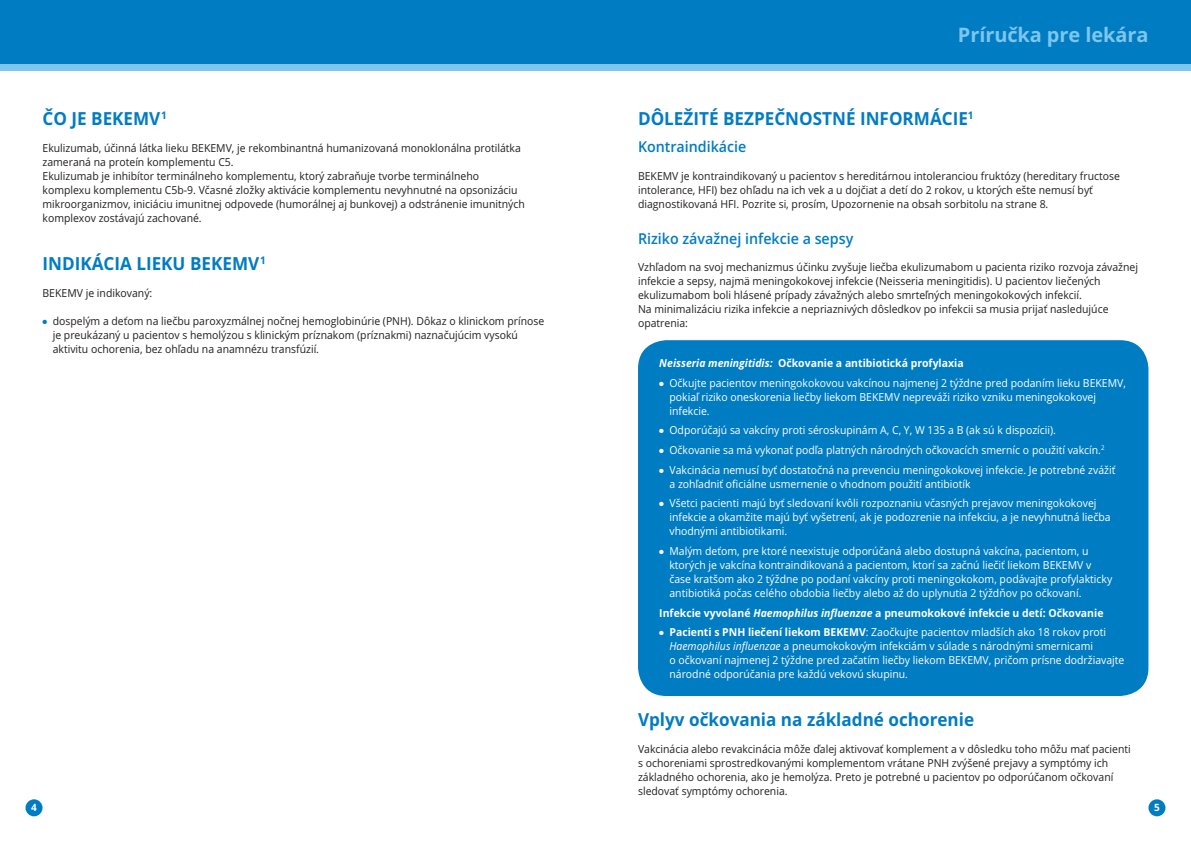
<style>
.page{position:relative;width:1191px;height:842px;background:#fff}
.page>*{position:absolute;margin:0;border:0;box-sizing:border-box;transform-origin:0 0}
.t1{font:700 20px "Open Sans";letter-spacing:-.005em;color:#7dc6ed}
.t2{font:700 18px "Open Sans";color:#007cc2;scale:.95 1}
.t3{font:600 15px "Open Sans";color:#007cc2;scale:.95 1}
.t4{font:11px/14px "Open Sans";color:#231f20;scale:.95 1}
.t5{font:11px/14px "Open Sans";color:#fff;scale:.95 1}
.t6{font:700 11px "Open Sans";color:#fff;scale:.95 1}
.t7{font:700 10px "Open Sans";color:#fff}
.s1{color:#007cc2}
.s2{font-style:italic}
.s3{font-weight:700}
</style>
<div class="page">
<div style="left:26px;top:799px;width:17px;height:17px;background:#007cc2;border-radius:50%"></div>
<div style="left:1148px;top:799px;width:17px;height:17px;background:#007cc2;border-radius:50%"></div>
<div style="left:0;top:47px;width:1191px;height:23px;background:#7dc6ed"></div>
<div style="left:0;top:0;width:1191px;height:64px;background:#007cc2"></div>
<div style="left:638px;top:340px;width:510px;height:356px;background:#007cc2;border-radius:28px"></div>
<h2 class="t2" style="left:43px;top:111px;width:132px">ČO JE BEKEMV<sup>1</sup></h2>
<p class="t4" style="left:43px;top:142px;width:509px">Ekulizumab, účinná látka lieku BEKEMV, je rekombinantná humanizovaná monoklonálna protilátka zameraná na proteín komplementu C5.<br>Ekulizumab je inhibítor terminálneho komplementu, ktorý zabraňuje tvorbe terminálneho komplexu komplementu C5b-9. Včasné zložky aktivácie komplementu nevyhnutné na opsonizáciu mikroorganizmov, iniciáciu imunitnej odpovede (humorálnej aj bunkovej) a odstránenie imunitných komplexov zostávajú zachované.</p>
<h2 class="t2" style="left:43px;top:256px;width:236px">INDIKÁCIA LIEKU BEKEMV<sup>1</sup></h2>
<p class="t4" style="left:43px;top:287px;width:117px">BEKEMV je indikovaný:</p>
<p class="t4" style="left:53px;top:315px;width:519px;text-indent:-10px"><span class="s1">●</span> dospelým a deťom na liečbu paroxyzmálnej nočnej hemoglobinúrie (PNH). Dôkaz o klinickom prínose je preukázaný u pacientov s hemolýzou s klinickým príznakom (príznakmi) naznačujúcim vysokú aktivitu ochorenia, bez ohľadu na anamnézu transfúzií.</p>
<h1 class="t1" style="left:958px;top:27px;width:192px">Príručka pre lekára</h1>
<h2 class="t2" style="left:638px;top:111px;width:355px">DÔLEŽITÉ BEZPEČNOSTNÉ INFORMÁCIE<sup>1</sup></h2>
<h3 class="t3" style="left:638px;top:141px;width:116px">Kontraindikácie</h3>
<p class="t4" style="left:638px;top:170px;width:509px">BEKEMV je kontraindikovaný u pacientov s hereditárnou intoleranciou fruktózy (hereditary fructose intolerance, HFI) bez ohľadu na ich vek a u dojčiat a detí do 2 rokov, u ktorých ešte nemusí byť diagnostikovaná HFI. Pozrite si, prosím, Upozornenie na obsah sorbitolu na strane 8.</p>
<h3 class="t3" style="left:638px;top:232px;width:228px">Riziko závažnej infekcie a sepsy</h3>
<p class="t4" style="left:638px;top:261px;width:528px">Vzhľadom na svoj mechanizmus účinku zvyšuje liečba ekulizumabom u pacienta riziko rozvoja závažnej infekcie a sepsy, najmä meningokokovej infekcie (Neisseria meningitidis). U pacientov liečených ekulizumabom boli hlásené prípady závažných alebo smrteľných meningokokových infekcií.<br>Na minimalizáciu rizika infekcie a nepriaznivých dôsledkov po infekcii sa musia prijať nasledujúce opatrenia:</p>
<p class="t6" style="left:659px;top:359px;width:322px"><span class="s2">Neisseria meningitidis:</span> Očkovanie a antibiotická profylaxia</p>
<p class="t5" style="left:669px;top:377px;width:482px;text-indent:-10px">● Očkujte pacientov meningokokovou vakcínou najmenej 2 týždne pred podaním lieku BEKEMV, pokiaľ riziko oneskorenia liečby liekom BEKEMV nepreváži riziko vzniku meningokokovej infekcie.</p>
<p class="t5" style="left:659px;top:424px;width:419px">● Odporúčajú sa vakcíny proti séroskupinám A, C, Y, W 135 a B (ak sú k dispozícii).</p>
<p class="t5" style="left:659px;top:444px;width:470px">● Očkovanie sa má vykonať podľa platných národných očkovacích smerníc o použití vakcín.<sup>2</sup></p>
<p class="t5" style="left:669px;top:464px;width:471px;text-indent:-10px">● Vakcinácia nemusí byť dostatočná na prevenciu meningokokovej infekcie. Je potrebné zvážiť a zohľadniť oficiálne usmernenie o vhodnom použití antibiotík</p>
<p class="t5" style="left:669px;top:497px;width:466px;text-indent:-10px">● Všetci pacienti majú byť sledovaní kvôli rozpoznaniu včasných prejavov meningokokovej infekcie a okamžite majú byť vyšetrení, ak je podozrenie na infekciu, a je nevyhnutná liečba vhodnými antibiotikami.</p>
<p class="t5" style="left:669px;top:545px;width:467px;text-indent:-10px">● Malým deťom, pre ktoré neexistuje odporúčaná alebo dostupná vakcína, pacientom, u ktorých je vakcína kontraindikovaná a pacientom, ktorí sa začnú liečiť liekom BEKEMV v čase kratšom ako 2 týždne po podaní vakcíny proti meningokokom, podávajte profylakticky antibiotiká počas celého obdobia liečby alebo až do uplynutia 2 týždňov po očkovaní.</p>
<p class="t6" style="left:659px;top:608px;width:469px">Infekcie vyvolané <span class="s2">Haemophilus influenzae</span> a pneumokokové infekcie u detí: Očkovanie</p>
<p class="t5" style="left:669px;top:626px;width:480px;text-indent:-10px">● <span class="s3">Pacienti s PNH liečení liekom BEKEMV</span>: Zaočkujte pacientov mladších ako 18 rokov proti <span class="s2">Haemophilus influenzae</span> a pneumokokovým infekciám v súlade s národnými smernicami<br>o očkovaní najmenej 2 týždne pred začatím liečby liekom BEKEMV, pričom prísne dodržiavajte národné odporúčania pre každú vekovú skupinu.</p>
<h2 class="t2" style="left:638px;top:712px;width:355px">Vplyv očkovania na základné ochorenie</h2>
<p class="t4" style="left:638px;top:743px;width:520px">Vakcinácia alebo revakcinácia môže ďalej aktivovať komplement a v dôsledku toho môžu mať pacienti s ochoreniami sprostredkovanými komplementom vrátane PNH zvýšené prejavy a symptómy ich základného ochorenia, ako je hemolýza. Preto je potrebné u pacientov po odporúčanom očkovaní sledovať symptómy ochorenia.</p>
<p class="t7" style="left:31px;top:803px;width:7px">4</p>
<p class="t7" style="left:1154px;top:803px;width:7px">5</p>
</div>
